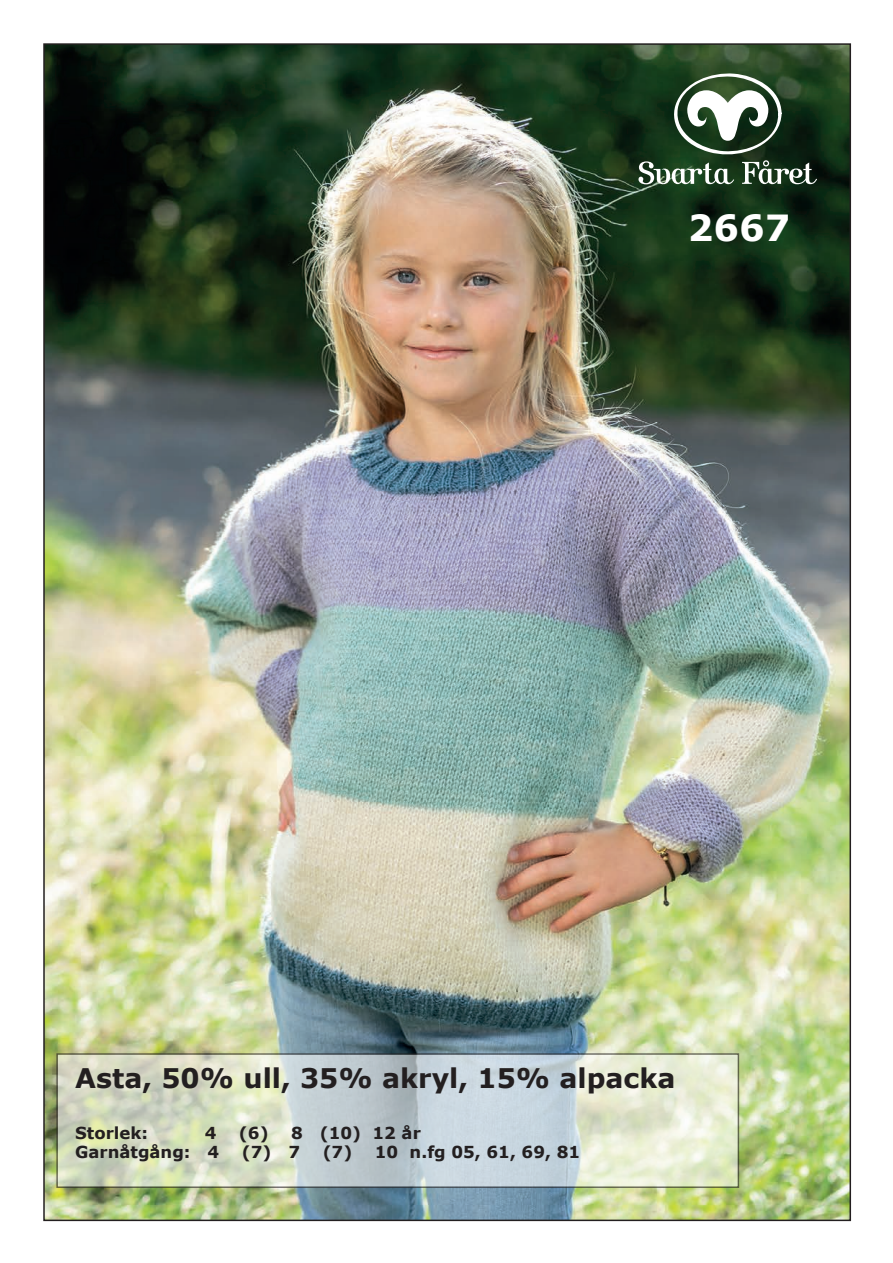
<style>
.page{position:relative;width:893px;height:1263px;background:#fff}
.page>*{position:absolute;margin:0;border:0;box-sizing:border-box;transform-origin:0 0}
.t1{font:700 36px "Verdana";color:#fff}
.t2{font:700 27px "Verdana";color:#231f20}
.t3{font:700 16.5px "Verdana";color:#231f20}
</style>
<div class="page">
<img style="left:46px;top:46px;width:802px;height:1172px">
<svg style="left:59px;top:1056px;width:677px;height:129px;background:#d2dacf"></svg>
<svg style="left:638px;top:73px;width:179px;height:111px"></svg>
<h1 class="t1" style="left:688px;top:203px;width:104px">2667</h1>
<h2 class="t2" style="left:75px;top:1059px;width:602px">Asta, 50% ull, 35% akryl, 15% alpacka</h2>
<p class="t3" style="left:75px;top:1121px;width:75px">Storlek:</p>
<p class="t3" style="left:205px;top:1121px;width:13px">4</p>
<p class="t3" style="left:239px;top:1121px;width:183px">(6) 8 (10) 12 år</p>
<p class="t3" style="left:75px;top:1141px;width:146px">Garnåtgång: 4</p>
<p class="t3" style="left:242px;top:1141px;width:60px">(7) 7</p>
<p class="t3" style="left:323px;top:1141px;width:259px">(7) 10 n.fg 05, 61, 69, 81</p>
</div>
